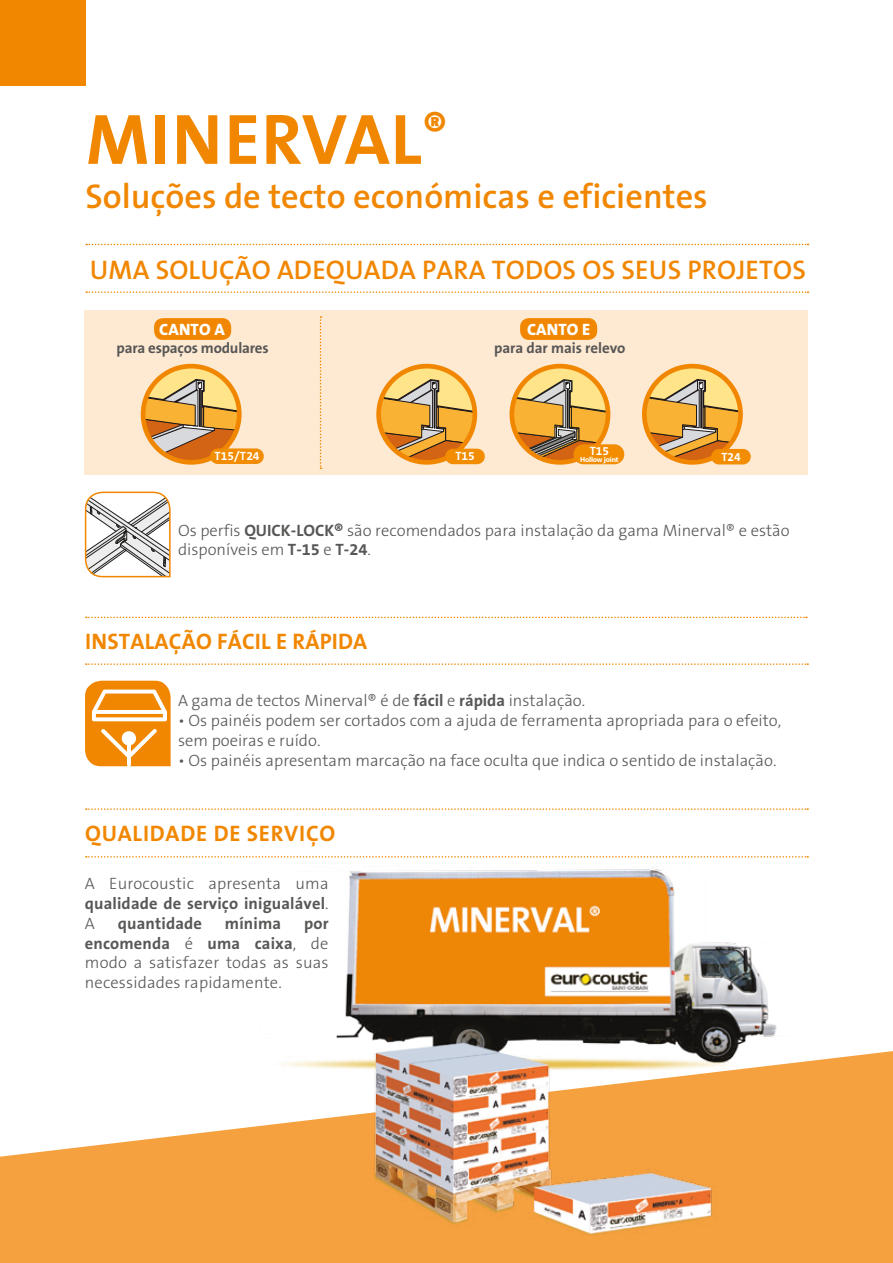
<style>
.page{position:relative;width:893px;height:1263px;background:#fff}
.page>*{position:absolute;margin:0;border:0;box-sizing:border-box;transform-origin:0 0}
.t1{font:700 72px "The Sans B7";letter-spacing:.015em;color:#f18700}
.t2{font:600 34.5px "The Sans B6";color:#f18700}
.t3{font:600 27px "The Sans B6";letter-spacing:.005em;color:#f18700}
.t4{font:700 22.5px "The Sans B7";letter-spacing:.01em;color:#f18700}
.t5{font:700 22.5px "The Sans B7";letter-spacing:.035em;color:#f18700}
.t6{font:300 16.5px/19.8px "The Sans B3";color:#575756}
.t7{font:700 16.5px/19.8px "The Sans B7";letter-spacing:.01em;color:#575756;text-align:right}
.t8{font:800 16.5px "The Sans B8";letter-spacing:.005em;color:#fff}
.t9{font:700 15px "The Sans B7";letter-spacing:-.005em;color:#575756}
.t10{font:700 12px "The Sans B7";color:#fff}
.t11{font:700 7.5px "Myriad Pro";letter-spacing:-.03em;color:#fff}
.s1{font-family:"The Sans B7";font-weight:700}
.s2{font-family:"The Sans B3";font-weight:300}
</style>
<div class="page">
<div style="left:0;top:0;width:85px;height:85px;background:#f18700"></div>
<svg style="left:86px;top:291px;width:722px;height:2px"></svg>
<svg style="left:86px;top:244px;width:722px;height:1px"></svg>
<div style="left:85px;top:310px;width:723px;height:165px;background:#fee9d2"></div>
<svg style="left:86px;top:663px;width:722px;height:2px"></svg>
<svg style="left:86px;top:617px;width:721px;height:1px"></svg>
<svg style="left:84px;top:491px;width:87px;height:87px"></svg>
<svg style="left:0;top:1051px;width:893px;height:212px;fill:#f6a140"></svg>
<img style="left:260px;top:857px;width:548px;height:394px">
<svg style="left:86px;top:856px;width:722px;height:1px"></svg>
<svg style="left:86px;top:808px;width:722px;height:2px"></svg>
<svg style="left:143px;top:367px;width:95px;height:96px;background:#dbab67"></svg>
<div style="left:141px;top:364px;width:101px;height:101px;border:5px solid #f18700;border-radius:50%"></div>
<svg style="left:379px;top:367px;width:96px;height:96px"></svg>
<svg style="left:379px;top:379px;width:96px;height:84px;background:#dca958"></svg>
<div style="left:376px;top:364px;width:101px;height:101px;border:5px solid #f18700;border-radius:50%"></div>
<div style="left:509px;top:364px;width:101px;height:101px;border:5px solid #f18700;border-radius:50%"></div>
<svg style="left:512px;top:367px;width:96px;height:96px;background:#dbab5d"></svg>
<svg style="left:644px;top:367px;width:96px;height:96px;background:#dfb064"></svg>
<div style="left:642px;top:364px;width:101px;height:101px;border:5px solid #f18700;border-radius:50%"></div>
<div style="left:445px;top:449px;width:40px;height:15px;background:#f28c00;border-radius:8px"></div>
<div style="left:573px;top:444px;width:51px;height:20px;background:#f28c00;border-radius:10px"></div>
<div style="left:711px;top:449px;width:40px;height:15px;background:#f28c00;border-radius:8px"></div>
<div style="left:210px;top:448px;width:54px;height:16px;background:#f28c00;border-radius:8px"></div>
<svg style="left:320px;top:316px;width:1px;height:153px"></svg>
<div style="left:154px;top:318px;width:77px;height:22px;background:#f18700;border-radius:9px"></div>
<div style="left:520px;top:318px;width:77px;height:22px;background:#f18700;border-radius:9px"></div>
<svg style="left:85px;top:681px;width:86px;height:85px"></svg>
<h1 class="t1" style="left:86px;top:101px;width:362px">MINERVAL<sup>®</sup></h1>
<h2 class="t2" style="left:85px;top:178px;width:624px">Soluções de tecto económicas e eficientes</h2>
<h3 class="t3" style="left:90px;top:255px;width:718px">UMA SOLUÇÃO ADEQUADA PARA TODOS OS SEUS PROJETOS</h3>
<p class="t8" style="left:159px;top:321px;width:67px">CANTO A</p>
<p class="t8" style="left:527px;top:321px;width:65px">CANTO E</p>
<p class="t9" style="left:117px;top:340px;width:154px">para espaços modulares</p>
<p class="t9" style="left:494px;top:340px;width:133px">para dar mais relevo</p>
<p class="t10" style="left:590px;top:444px;width:21px">T15</p>
<p class="t10" style="left:215px;top:449px;width:46px">T15/T24</p>
<p class="t10" style="left:721px;top:450px;width:21px">T24</p>
<p class="t10" style="left:455px;top:449px;width:21px">T15</p>
<p class="t11" style="left:580px;top:454px;width:40px">Hollow joint</p>
<p class="t6" style="left:178px;top:520px;width:613px">Os perfis <span class="s1">QUICK-LOCK®</span> são recomendados para instalação da gama Minerval® e estão disponíveis em <span class="s1">T-15</span> e <span class="s1">T-24</span>.</p>
<h3 class="t4" style="left:85px;top:629px;width:284px">INSTALAÇÃO FÁCIL E RÁPIDA</h3>
<p class="t6" style="left:178px;top:691px;width:409px">A gama de tectos Minerval® é de <span class="s1">fácil</span> e <span class="s1">rápida</span> instalação.</p>
<p class="t6" style="left:178px;top:711px;width:605px">• Os painéis podem ser cortados com a ajuda de ferramenta apropriada para o efeito, sem poeiras e ruído.</p>
<p class="t6" style="left:178px;top:751px;width:600px">• Os painéis apresentam marcação na face oculta que indica o sentido de instalação.</p>
<h3 class="t5" style="left:85px;top:821px;width:252px">QUALIDADE DE SERVIÇO</h3>
<p class="t6" style="left:85px;top:874px;width:245px">A Eurocoustic apresenta uma</p>
<p class="t7" style="left:85px;top:894px;width:245px">qualidade de serviço inigualável<span class="s2">.</span></p>
<p class="t6" style="left:85px;top:914px;width:12px">A</p>
<p class="t7" style="left:118px;top:914px;width:86px">quantidade</p>
<p class="t7" style="left:225px;top:914px;width:58px">mínima</p>
<p class="t7" style="left:85px;top:914px;width:245px">por<br>encomenda <span class="s2">é</span> uma caixa<span class="s2">, de</span></p>
<p class="t6" style="left:85px;top:953px;width:245px">modo a satisfazer todas as suas necessidades rapidamente.</p>
</div>
